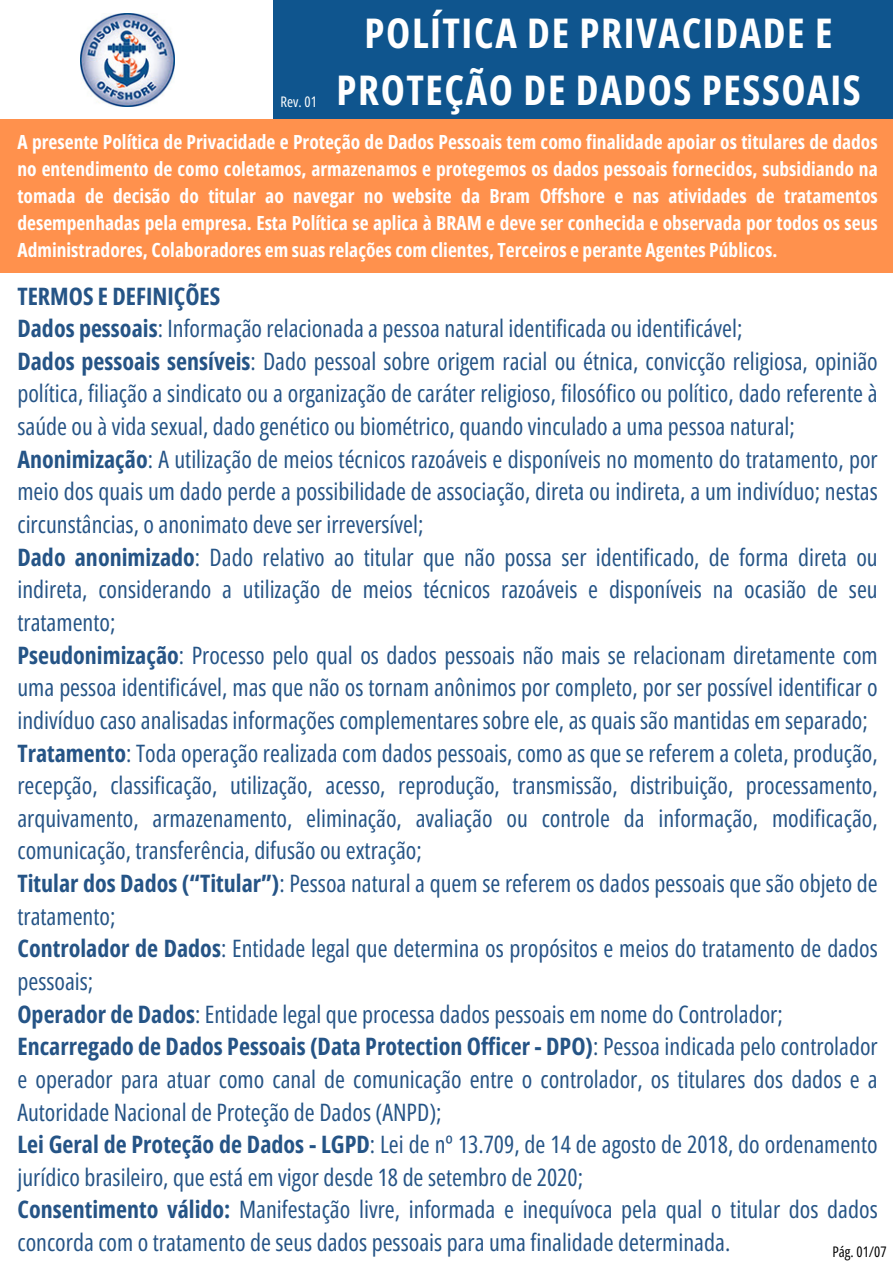
<style>
.page{position:relative;width:893px;height:1264px;background:#fff}
.page>*{position:absolute;margin:0;border:0;box-sizing:border-box;transform-origin:0 0}
.t1{font:700 40.8px "Open Sans Condensed";letter-spacing:.04em;color:#fff}
.t2{font:24px/32.7px "Open Sans Condensed";color:#255486;text-align:justify}
.t3{font:700 24px "Open Sans Condensed";color:#255486}
.t4{font:700 19.5px/27px "Open Sans Condensed";color:#fff;text-align:justify}
.t5{font:14.55px "Open Sans Condensed";color:#000}
.t6{font:14.55px "Open Sans Condensed";color:#fff}
.s1{font-weight:700}
</style>
<div class="page">
<div style="left:585px;top:0;width:307px;height:118px;background:#0f558e"></div>
<div style="left:273px;top:0;width:378px;height:118px;background:#0f558e"></div>
<div style="left:0;top:119px;width:591px;height:153px;background:#ff914d"></div>
<div style="left:392px;top:119px;width:500px;height:153px;background:#ff914d"></div>
<img style="left:81px;top:13px;width:93px;height:93px">
<p class="t1" style="left:364px;top:5px;width:469px">POLÍTICA DE PRIVACIDADE E</p>
<p class="t1" style="left:336px;top:61px;width:525px">PROTEÇÃO DE DADOS PESSOAIS</p>
<p class="t4" style="left:17px;top:128px;width:861px">A presente Política de Privacidade e Proteção de Dados Pessoais tem como finalidade apoiar os titulares de dados no entendimento de como coletamos, armazenamos e protegemos os dados pessoais fornecidos, subsidiando na tomada de decisão do titular ao navegar no website da Bram Offshore e nas atividades de tratamentos desempenhadas pela empresa. Esta Política se aplica à BRAM e deve ser conhecida e observada por todos os seus Administradores, Colaboradores em suas relações com clientes, Terceiros e perante Agentes Públicos.</p>
<p class="t6" style="left:280px;top:91px;width:38px">Rev. 01</p>
<p class="t3" style="left:17px;top:279px;width:204px">TERMOS E DEFINIÇÕES</p>
<p class="t2" style="left:17px;top:311px;width:726px"><span class="s1">Dados pessoais</span>: Informação relacionada a pessoa natural identificada ou identificável;</p>
<p class="t2" style="left:17px;top:344px;width:861px"><span class="s1">Dados pessoais sensíveis</span>: Dado pessoal sobre origem racial ou étnica, convicção religiosa, opinião política, filiação a sindicato ou a organização de caráter religioso, filosófico ou político, dado referente à saúde ou à vida sexual, dado genético ou biométrico, quando vinculado a uma pessoa natural;</p>
<p class="t2" style="left:17px;top:442px;width:861px"><span class="s1">Anonimização</span>: A utilização de meios técnicos razoáveis e disponíveis no momento do tratamento, por meio dos quais um dado perde a possibilidade de associação, direta ou indireta, a um indivíduo; nestas circunstâncias, o anonimato deve ser irreversível;</p>
<p class="t2" style="left:17px;top:540px;width:861px"><span class="s1">Dado anonimizado</span>: Dado relativo ao titular que não possa ser identificado, de forma direta ou indireta, considerando a utilização de meios técnicos razoáveis e disponíveis na ocasião de seu tratamento;</p>
<p class="t2" style="left:17px;top:638px;width:861px"><span class="s1">Pseudonimização</span>: Processo pelo qual os dados pessoais não mais se relacionam diretamente com uma pessoa identificável, mas que não os tornam anônimos por completo, por ser possível identificar o indivíduo caso analisadas informações complementares sobre ele, as quais são mantidas em separado;</p>
<p class="t2" style="left:17px;top:735px;width:861px"><span class="s1">Tratamento</span>: Toda operação realizada com dados pessoais, como as que se referem a coleta, produção, recepção, classificação, utilização, acesso, reprodução, transmissão, distribuição, processamento, arquivamento, armazenamento, eliminação, avaliação ou controle da informação, modificação, comunicação, transferência, difusão ou extração;</p>
<p class="t2" style="left:17px;top:866px;width:861px"><span class="s1">Titular dos Dados (“Titular”)</span>: Pessoa natural a quem se referem os dados pessoais que são objeto de tratamento;</p>
<p class="t2" style="left:17px;top:931px;width:861px"><span class="s1">Controlador de Dados</span>: Entidade legal que determina os propósitos e meios do tratamento de dados pessoais;</p>
<p class="t2" style="left:17px;top:996px;width:766px"><span class="s1">Operador de Dados</span>: Entidade legal que processa dados pessoais em nome do Controlador;</p>
<p class="t2" style="left:17px;top:1029px;width:861px"><span class="s1">Encarregado de Dados Pessoais (Data Protection Officer - DPO)</span>: Pessoa indicada pelo controlador e operador para atuar como canal de comunicação entre o controlador, os titulares dos dados e a Autoridade Nacional de Proteção de Dados (ANPD);</p>
<p class="t2" style="left:17px;top:1127px;width:861px"><span class="s1">Lei Geral de Proteção de Dados - LGPD</span>: Lei de nº 13.709, de 14 de agosto de 2018, do ordenamento jurídico brasileiro, que está em vigor desde 18 de setembro de 2020;</p>
<p class="t2" style="left:17px;top:1192px;width:861px"><span class="s1">Consentimento válido:</span> Manifestação livre, informada e inequívoca pela qual o titular dos dados concorda com o tratamento de seus dados pessoais para uma finalidade determinada.</p>
<p class="t5" style="left:832px;top:1241px;width:56px">Pág. 01/07</p>
</div>
